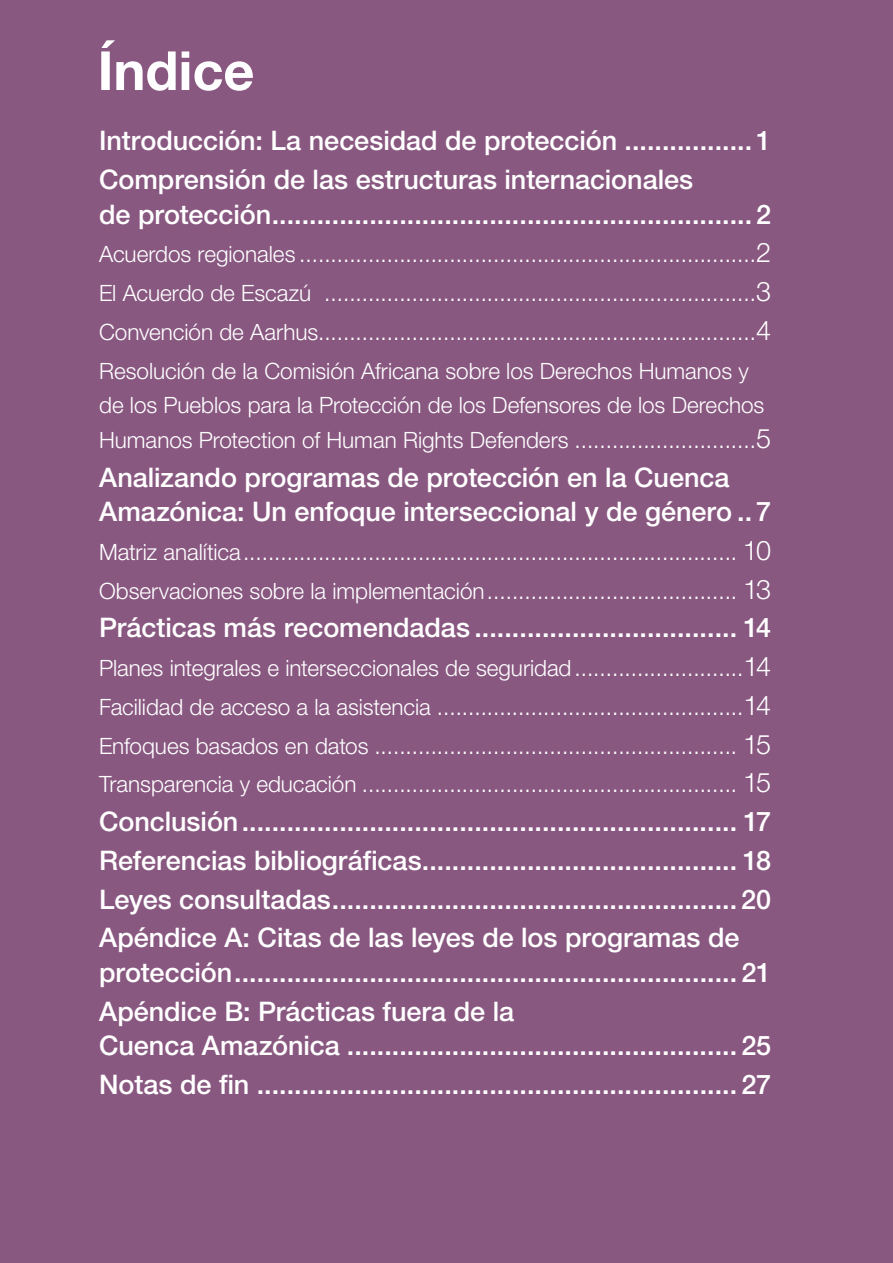
<style>
.page{position:relative;width:893px;height:1263px;background:#895881}
.page>*{position:absolute;margin:0;border:0;box-sizing:border-box;transform-origin:0 0}
.Heading_1{font:700 54px "Helvetica Neue LT Std";color:#fff}
.t1{font:500 27px/34.5px "Helvetica Neue LT Std";color:#fff}
.t2{font:300 22.5px/34.5px "Helvetica Neue LT Std";letter-spacing:-.005em;color:#fff}
.s1{font-size:27px}
</style>
<div class="page">
<p class="Heading_1" style="left:98px;top:37px;width:158px">Índice</p>
<p class="t1" style="left:99px;top:123px;width:673px">Introducción: La necesidad de protección ................. 1</p>
<p class="t1" style="left:99px;top:162px;width:673px">Comprensión de las estructuras internacionales<br>de protección................................................................ 2</p>
<p class="t2" style="left:99px;top:237px;width:673px">Acuerdos regionales .........................................................................<span class="s1">2</span></p>
<p class="t2" style="left:99px;top:275px;width:673px">El Acuerdo de Escazú .....................................................................<span class="s1">3</span></p>
<p class="t2" style="left:99px;top:314px;width:673px">Convención de Aarhus......................................................................<span class="s1">4</span></p>
<p class="t2" style="left:99px;top:353px;width:673px">Resolución de la Comisión Africana sobre los Derechos Humanos y de los Pueblos para la Protección de los Defensores de los Derechos<br>Humanos Protection of Human Rights Defenders .............................<span class="s1">5</span></p>
<p class="t1" style="left:99px;top:459px;width:673px">Analizando programas de protección en la Cuenca<br>Amazónica: Un enfoque interseccional y de género .. 7</p>
<p class="t2" style="left:99px;top:534px;width:674px">Matriz analítica............................................................................... <span class="s1">10</span></p>
<p class="t2" style="left:99px;top:573px;width:673px">Observaciones sobre la implementación........................................ <span class="s1">13</span></p>
<p class="t1" style="left:99px;top:610px;width:674px">Prácticas más recomendadas ................................... 14</p>
<p class="t2" style="left:99px;top:650px;width:673px">Planes integrales e interseccionales de seguridad...........................<span class="s1">14</span></p>
<p class="t2" style="left:99px;top:689px;width:673px">Facilidad de acceso a la asistencia .................................................<span class="s1">14</span></p>
<p class="t2" style="left:99px;top:728px;width:674px">Enfoques basados en datos .......................................................... <span class="s1">15</span></p>
<p class="t2" style="left:99px;top:767px;width:674px">Transparencia y educación ............................................................ <span class="s1">15</span></p>
<p class="t1" style="left:99px;top:804px;width:673px">Conclusión.................................................................. 17</p>
<p class="t1" style="left:99px;top:843px;width:674px">Referencias bibliográficas.......................................... 18</p>
<p class="t1" style="left:99px;top:881px;width:674px">Leyes consultadas...................................................... 20</p>
<p class="t1" style="left:99px;top:920px;width:674px">Apéndice A: Citas de las leyes de los programas de protección................................................................... 21</p>
<p class="t1" style="left:99px;top:993px;width:674px">Apéndice B: Prácticas fuera de la<br>Cuenca Amazónica .................................................... 25</p>
<p class="t1" style="left:99px;top:1067px;width:673px">Notas de fin ................................................................ 27</p>
</div>
